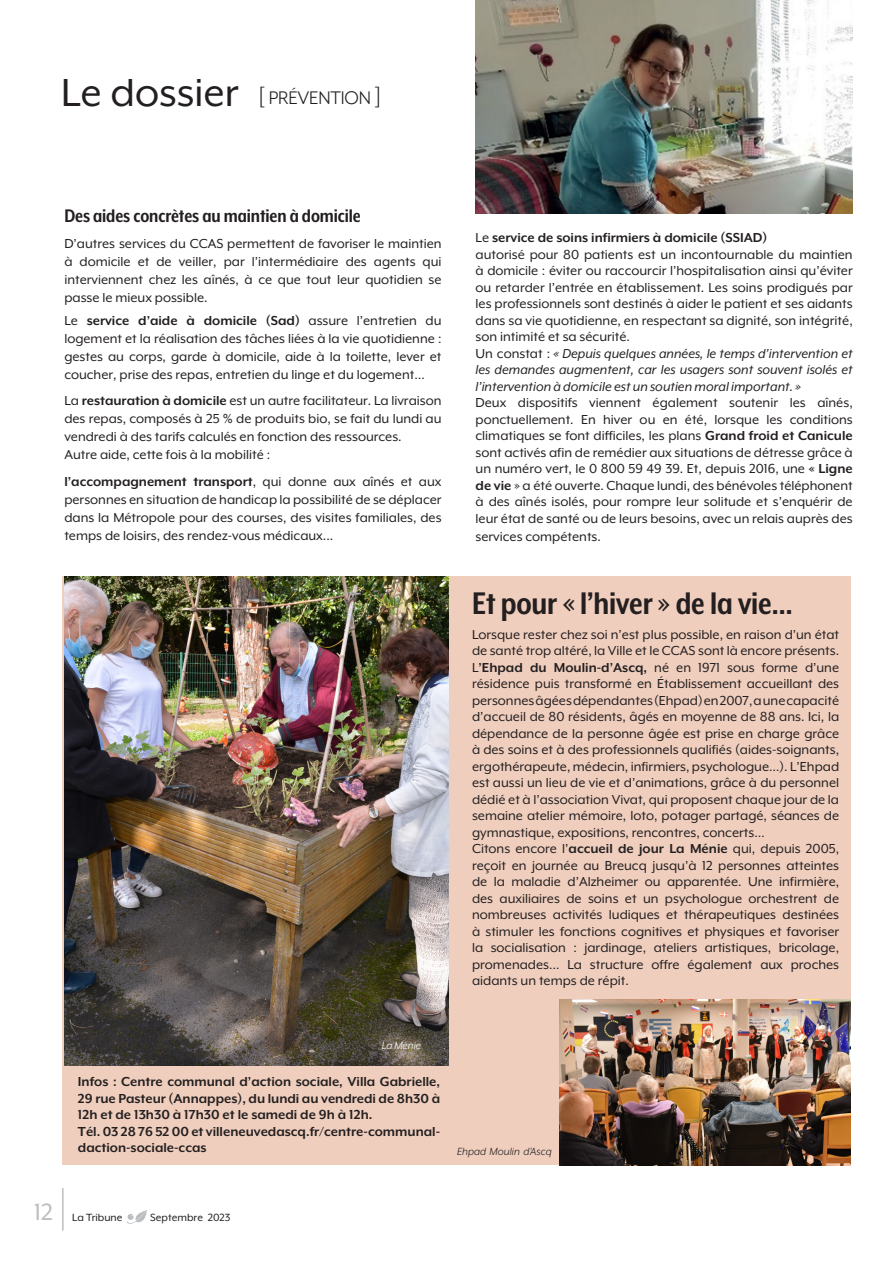
<style>
.page{position:relative;width:893px;height:1263px;background:#fff}
.page>*{position:absolute;margin:0;border:0;box-sizing:border-box;transform-origin:0 0}
.t1{font:45px "Mr Eaves XL Mod OT";color:#231f20}
.TC_10{font:700 36px "Mr Eaves XL Mod Nar OT";letter-spacing:-.005em;color:#231f20}
.t2{font:27px "Mr Eaves XL Mod OT";color:#bcbdc0}
.TC_10-2{font:700 21px "Mr Eaves XL Mod Nar OT";letter-spacing:-.005em;color:#231f20}
.t3{font:21px "Mr Eaves XL Mod OT";letter-spacing:-.01em;color:#231f20}
.TC_10-3{font:15px/16.5px "Mr Eaves XL Mod OT";color:#231f20;text-align:justify}
.TC_10-4{font:700 15px/16.5px "Mr Eaves XL Mod OT";color:#231f20;text-align:justify}
.TC_10-5{font:italic 15px/16.5px "Mr Eaves XL Mod OT";color:#231f20;text-align:justify}
.t4{font:12px "Mr Eaves XL Mod OT";color:#231f20}
.légende{font:italic 12px "Mr Eaves XL Mod OT";color:#231f20}
.légende-2{font:italic 12px "Mr Eaves XL Mod OT";color:#fff}
.s1{font-size:27px}
.s2{font-weight:700}
.s3{font-weight:400}
.s4{font-style:normal}
</style>
<div class="page">
<div style="left:62px;top:576px;width:788px;height:589px;background:#efcebd"></div>
<hr style="left:62px;top:1188px;width:2px;height:42px;background:#bcbdc0">
<img style="left:127px;top:1210px;width:20px;height:14px">
<img style="left:560px;top:999px;width:290px;height:166px">
<img style="left:64px;top:576px;width:385px;height:489px">
<img style="left:476px;top:0;width:376px;height:214px">
<p class="t1" style="left:61px;top:68px;width:179px">Le dossier</p>
<p class="t3" style="left:258px;top:86px;width:126px"><span class="s1">[</span> PRÉVENTION <span class="s1">]</span></p>
<p class="TC_10-2" style="left:64px;top:204px;width:298px">Des aides concrètes au maintien à domicile</p>
<p class="TC_10-3" style="left:64px;top:235px;width:379px;line-height:18px">D’autres services du CCAS permettent de favoriser le maintien à domicile et de veiller, par l’intermédiaire des agents qui interviennent chez les aînés, à ce que tout leur quotidien se passe le mieux possible.</p>
<p class="TC_10-3" style="left:64px;top:311px;width:379px;line-height:18px">Le <span class="s2">service d’aide à domicile (Sad)</span> assure l’entretien du logement et la réalisation des tâches liées à la vie quotidienne : gestes au corps, garde à domicile, aide à la toilette, lever et coucher, prise des repas, entretien du linge et du logement…</p>
<p class="TC_10-3" style="left:64px;top:392px;width:379px;line-height:18px">La <span class="s2">restauration à domicile</span> est un autre facilitateur. La livraison des repas, composés à 25 % de produits bio, se fait du lundi au vendredi à des tarifs calculés en fonction des ressources.</p>
<p class="TC_10-3" style="left:64px;top:446px;width:207px">Autre aide, cette fois à la mobilité :</p>
<p class="TC_10-3" style="left:64px;top:472px;width:379px;line-height:18px"><span class="s2">l’accompagnement transport</span>, qui donne aux aînés et aux personnes en situation de handicap la possibilité de se déplacer dans la Métropole pour des courses, des visites familiales, des temps de loisirs, des rendez-vous médicaux...</p>
<p class="TC_10-4" style="left:476px;top:229px;width:293px"><span class="s3">Le</span> service de soins infirmiers à domicile (SSIAD)</p>
<p class="TC_10-3" style="left:476px;top:246px;width:379px">autorisé pour 80 patients est un incontournable du maintien à domicile : éviter ou raccourcir l’hospitalisation ainsi qu’éviter ou retarder l’entrée en établissement. Les soins prodigués par les professionnels sont destinés à aider le patient et ses aidants dans sa vie quotidienne, en respectant sa dignité, son intégrité, son intimité et sa sécurité.</p>
<p class="TC_10-5" style="left:476px;top:345px;width:379px"><span class="s4">Un constat :</span> « Depuis quelques années, le temps d’intervention et les demandes augmentent, car les usagers sont souvent isolés et l’intervention à domicile est un soutien moral important. »</p>
<p class="TC_10-3" style="left:476px;top:394px;width:379px">Deux dispositifs viennent également soutenir les aînés, ponctuellement. En hiver ou en été, lorsque les conditions climatiques se font difficiles, les plans <span class="s2">Grand froid et Canicule </span>sont activés afin de remédier aux situations de détresse grâce à un numéro vert, le 0 800 59 49 39. Et, depuis 2016, une <span class="s2">« Ligne de vie</span> » a été ouverte. Chaque lundi, des bénévoles téléphonent à des aînés isolés, pour rompre leur solitude et s’enquérir de leur état de santé ou de leurs besoins, avec un relais auprès des</p>
<p class="TC_10-3" style="left:476px;top:528px;width:127px">services compétents.</p>
<p class="TC_10" style="left:472px;top:583px;width:322px">Et pour « l’hiver » de la vie…</p>
<p class="TC_10-3" style="left:472px;top:626px;width:369px">Lorsque rester chez soi n’est plus possible, en raison d’un état de santé trop altéré, la Ville et le CCAS sont là encore présents.<br>L<span class="s2">’Ehpad du Moulin-d’Ascq,</span> né en 1971 sous forme d’une résidence puis transformé en Établissement accueillant des personnes âgées dépendantes (Ehpad) en 2007, a une capacité d’accueil de 80 résidents, âgés en moyenne de 88 ans. Ici, la dépendance de la personne âgée est prise en charge grâce à des soins et à des professionnels qualifiés (aides-soignants, ergothérapeute, médecin, infirmiers, psychologue…). L’Ehpad est aussi un lieu de vie et d’animations, grâce à du personnel dédié et à l’association Vivat, qui proposent chaque jour de la semaine atelier mémoire, loto, potager partagé, séances de gymnastique, expositions, rencontres, concerts…</p>
<p class="TC_10-3" style="left:472px;top:840px;width:369px">Citons encore l’<span class="s2">accueil de jour La Ménie</span> qui, depuis 2005, reçoit en journée au Breucq jusqu’à 12 personnes atteintes de la maladie d’Alzheimer ou apparentée. Une infirmière, des auxiliaires de soins et un psychologue orchestrent de nombreuses activités ludiques et thérapeutiques destinées à stimuler les fonctions cognitives et physiques et favoriser la socialisation : jardinage, ateliers artistiques, bricolage, promenades… La structure offre également aux proches aidants un temps de répit.</p>
<p class="t2" style="left:34px;top:1197px;width:21px">12</p>
<p class="légende-2" style="left:382px;top:1039px;width:41px">La Ménie</p>
<p class="TC_10-4" style="left:78px;top:1073px;width:364px">Infos : Centre communal d’action sociale, Villa Gabrielle, 29 rue Pasteur (Annappes), du lundi au vendredi de 8h30 à 12h et de 13h30 à 17h30 et le samedi de 9h à 12h.</p>
<p class="TC_10-4" style="left:78px;top:1123px;width:364px">Tél. 03 28 76 52 00 et villeneuvedascq.fr/centre-communal&shy;daction-sociale-ccas</p>
<p class="légende" style="left:457px;top:1144px;width:96px">Ehpad Moulin d’Ascq</p>
<p class="t4" style="left:72px;top:1210px;width:52px">La Tribune</p>
<p class="t4" style="left:150px;top:1210px;width:82px">Septembre 2023</p>
</div>
